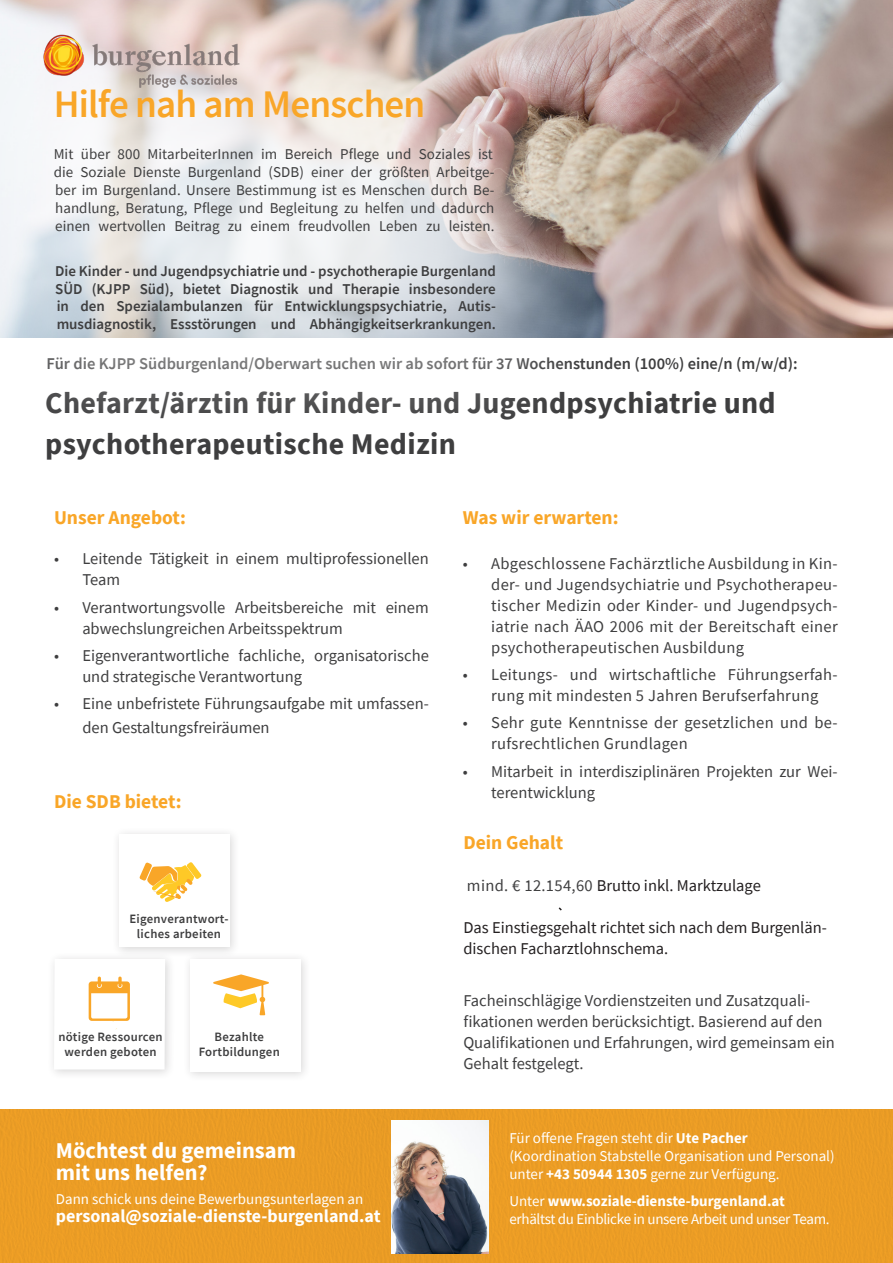
<style>
.page{position:relative;width:893px;height:1263px;background:#fff}
.page>*{position:absolute;margin:0;border:0;box-sizing:border-box;transform-origin:0 0}
.t1{font:600 39px "Source Sans Pro";letter-spacing:-.02em;color:#f9a628}
.t2{font:700 30px "Source Sans Pro";letter-spacing:.01em;color:#3e3e3f}
.t3{font:700 22.5px/22.8px "Source Sans Pro";color:#fff}
.t4{font:700 19.5px "Source Sans Pro";color:#f9a628}
.t5{font:700 18px "Source Sans Pro";color:#fff}
.t6{font:16.5px/21px "Source Sans Pro";color:#3e3e3f}
.t7{font:16.5px/21px "Source Sans Pro";letter-spacing:.02em;color:#3e3e3f;text-align:center}
.t8{font:16.5px/21px "Source Sans Pro";color:#231f20}
.t9{font:600 16.5px "Source Sans Pro";color:#3e3e3f}
.t10{font:15px/18px "Source Sans Pro";letter-spacing:.005em;color:#3e3e3f;text-align:justify}
.t11{font:600 15px/18px "Source Sans Pro";color:#3e3e3f}
.t12{font:15px/18px "Source Sans Pro";color:#fff}
.t13{font:15px/18px "Source Sans Pro";letter-spacing:-.02em;color:#fff}
.t14{font:600 12.75px/15.3px "Source Sans Pro";letter-spacing:.02em;color:#3e3e3f;text-align:center}
.s1{color:#3e3e3f}
.s2{font-weight:700}
</style>
<div class="page">
<img style="left:614px;top:0;width:279px;height:337px">
<div style="left:0;top:1109px;width:893px;height:154px;background:#eb9c25"></div>
<div style="left:183px;top:951px;width:128px;height:131px;background:#231f20;opacity:.18"></div>
<div style="left:190px;top:959px;width:111px;height:112px;background:#fff"></div>
<svg style="left:213px;top:974px;width:56px;height:41px"></svg>
<div style="left:111px;top:827px;width:129px;height:131px;background:#231f20;opacity:.18"></div>
<div style="left:119px;top:834px;width:110px;height:113px;background:#fff"></div>
<svg style="left:139px;top:862px;width:62px;height:40px"></svg>
<div style="left:47px;top:951px;width:129px;height:129px;background:#231f20;opacity:.18"></div>
<svg style="left:54px;top:959px;width:111px;height:110px"></svg>
<div style="left:0;top:0;width:614px;height:451px;background:#fff;opacity:.75"></div>
<img style="left:23px;top:15px;width:230px;height:73px">
<img style="left:391px;top:1121px;width:98px;height:132px">
<p class="t1" style="left:54px;top:79px;width:373px">Hilfe nah am Menschen</p>
<p class="t10" style="left:54px;top:144px;width:442px">Mit über 800 MitarbeiterInnen im Bereich Pflege und Soziales ist die Soziale Dienste Burgenland (SDB) einer der größten Arbeitge&shy;ber im Burgenland. Unsere Bestimmung ist es Menschen durch Be&shy;handlung, Beratung, Pflege und Begleitung zu helfen und dadurch einen wertvollen Beitrag zu einem freudvollen Leben zu leisten.</p>
<p class="t11" style="left:55px;top:262px;width:442px">Die Kinder - und Jugendpsychiatrie und - psychotherapie Burgenland</p>
<p class="t11" style="left:55px;top:279px;width:442px">SÜD (KJPP Süd), bietet Diagnostik und Therapie insbesondere</p>
<p class="t11" style="left:57px;top:297px;width:441px">in den Spezialambulanzen für Entwicklungspsychiatrie, Autis&shy;musdiagnostik, Essstörungen und Abhängigkeitserkrankungen.</p>
<p class="t9" style="left:47px;top:353px;width:753px">Für die KJPP Südburgenland/Oberwart suchen wir ab sofort für 37 Wochenstunden (100%) eine/n (m/w/d):</p>
<p class="t2" style="left:45px;top:383px;width:732px">Chefarzt/ärztin für Kinder- und Jugendpsychiatrie und</p>
<p class="t2" style="left:45px;top:424px;width:412px">psychotherapeutische Medizin</p>
<p class="t4" style="left:54px;top:505px;width:133px">Unser Angebot:</p>
<p class="t6" style="left:82px;top:548px;width:348px;text-indent:-28px">• Leitende Tätigkeit in einem multiprofessionellen<br>Team</p>
<p class="t6" style="left:82px;top:596px;width:348px;text-indent:-28px">• Verantwortungsvolle Arbeitsbereiche mit einem abwechslungreichen Arbeitsspektrum</p>
<p class="t6" style="left:82px;top:645px;width:348px;text-indent:-28px">• Eigenverantwortliche fachliche, organisatorische und strategische Verantwortung</p>
<p class="t6" style="left:82px;top:692px;width:348px;line-height:23.4px;text-indent:-28px">• Eine unbefristete Führungsaufgabe mit umfassen&shy;den Gestaltungsfreiräumen</p>
<p class="t4" style="left:54px;top:788px;width:129px">Die SDB bietet:</p>
<p class="t14" style="left:129px;top:911px;width:101px">Eigenverantwort&shy;liches arbeiten</p>
<p class="t14" style="left:59px;top:1029px;width:106px">nötige Ressourcen werden geboten</p>
<p class="t14" style="left:199px;top:1029px;width:83px">Bezahlte<br>Fortbildungen</p>
<p class="t3" style="left:56px;top:1138px;width:242px">Möchtest du gemeinsam mit uns helfen?</p>
<p class="t12" style="left:56px;top:1190px;width:309px">Dann schick uns deine Bewerbungsunterlagen an</p>
<p class="t5" style="left:56px;top:1204px;width:326px">personal@soziale-dienste-burgenland.at</p>
<p class="t4" style="left:463px;top:505px;width:157px">Was wir erwarten:</p>
<p class="t6" style="left:491px;top:553px;width:348px;text-align:justify;text-indent:-28px">• Abgeschlossene Fachärztliche Ausbildung in Kin&shy;der- und Jugendsychiatrie und Psychotherapeu&shy;tischer Medizin oder Kinder- und Jugendpsych&shy;iatrie nach ÄAO 2006 mit der Bereitschaft einer psychotherapeutischen Ausbildung</p>
<p class="t7" style="left:463px;top:664px;width:376px">• Leitungs- und wirtschaftliche Führungserfah&shy;rung mit mindesten 5 Jahren Berufserfahrung</p>
<p class="t7" style="left:491px;top:712px;width:348px;text-align:left;text-indent:-28px">• Sehr gute Kenntnisse der gesetzlichen und be&shy;rufsrechtlichen Grundlagen</p>
<p class="t6" style="left:491px;top:761px;width:348px;text-indent:-28px">• Mitarbeit in interdisziplinären Projekten zur Wei&shy;terentwicklung</p>
<p class="t4" style="left:463px;top:829px;width:101px">Dein Gehalt</p>
<p class="t8" style="left:467px;top:875px;width:295px"><span class="s1">mind. € 12.154,60</span> Brutto inkl. Marktzulage</p>
<p class="t8" style="left:463px;top:917px;width:365px">Das Einstiegsgehalt richtet sich nach dem Burgenlän&shy;dischen Facharztlohnschema.</p>
<p class="t6" style="left:463px;top:990px;width:373px">Facheinschlägige Vordienstzeiten und Zusatzquali&shy;fikationen werden berücksichtigt. Basierend auf den Qualifikationen und Erfahrungen, wird gemeinsam ein Gehalt festgelegt.</p>
<p class="t12" style="left:509px;top:1129px;width:240px">Für offene Fragen steht dir <span class="s2">Ute Pacher</span></p>
<p class="t12" style="left:509px;top:1147px;width:327px">(Koordination Stabstelle Organisation und Personal) unter <span class="s2">+43 50944 1305</span> gerne zur Verfügung.</p>
<p class="t13" style="left:509px;top:1191px;width:322px">Unter <span class="s2">www.soziale-dienste-burgenland.at </span>erhältst du Einblicke in unsere Arbeit und unser Team.</p>
</div>
